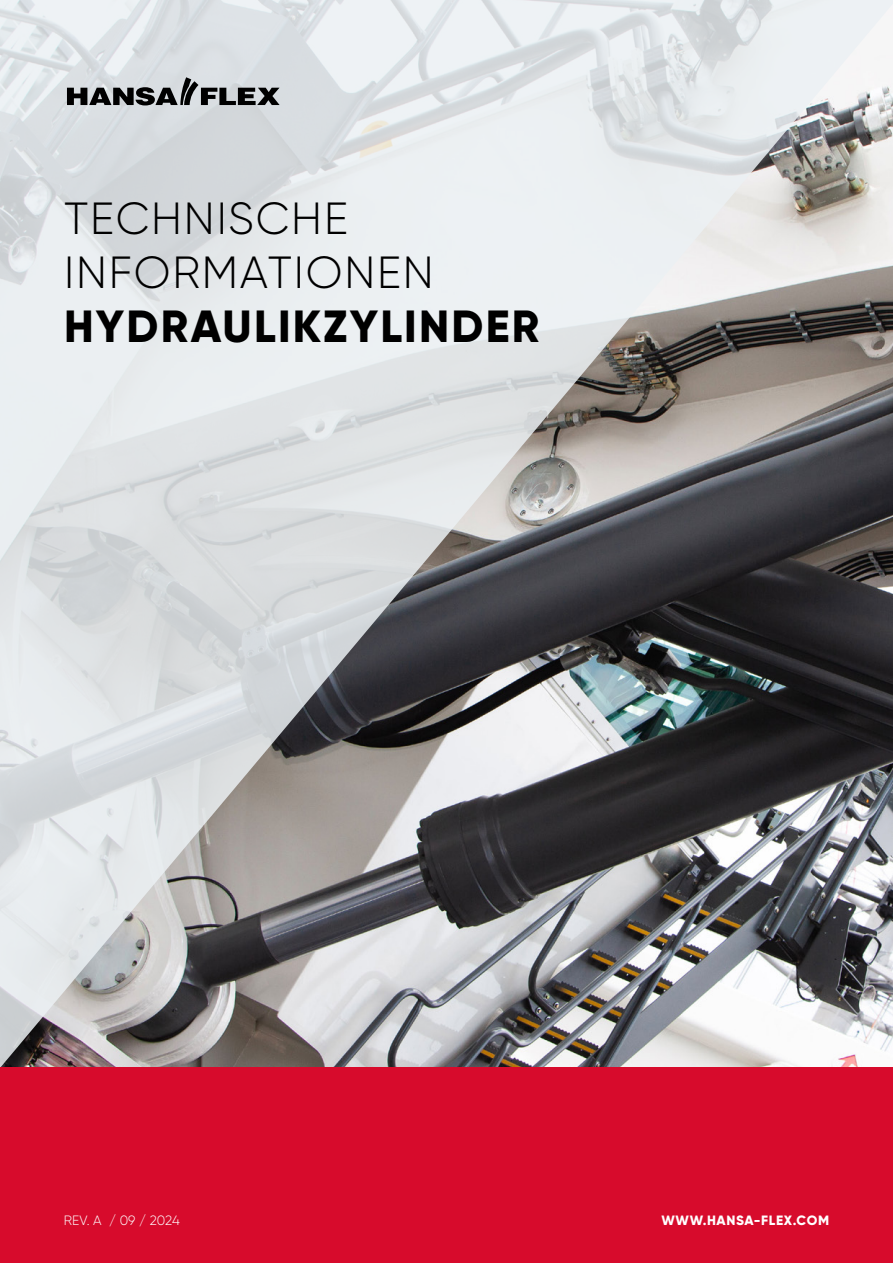
<style>
.page{position:relative;width:893px;height:1263px;background:#fff}
.page>*{position:absolute;margin:0;border:0;box-sizing:border-box;transform-origin:0 0}
.t1{font:300 45px/54px "Gilroy";letter-spacing:.04em;color:#000}
.t2{font:800 45px "Gilroy";letter-spacing:.05em;color:#000}
.t3{font:800 13.5px "Gilroy";letter-spacing:.05em;color:#fff}
.t4{font:300 13.5px "Gilroy";letter-spacing:-.005em;color:#fff}
</style>
<div class="page">
<img style="left:0;top:4px;width:893px;height:1063px">
<div style="left:0;top:1067px;width:893px;height:196px;background:#d70b2c"></div>
<svg style="left:67px;top:77px;width:213px;height:28px;background:#85878a"></svg>
<p class="t1" style="left:64px;top:190px;width:371px">TECHNISCHE<br>INFORMATIONEN</p>
<p class="t2" style="left:64px;top:298px;width:477px">HYDRAULIKZYLINDER</p>
<p class="t4" style="left:64px;top:1212px;width:117px">REV. A / 09 / 2024</p>
<p class="t3" style="left:661px;top:1212px;width:169px">WWW.HANSA-FLEX.COM</p>
</div>
